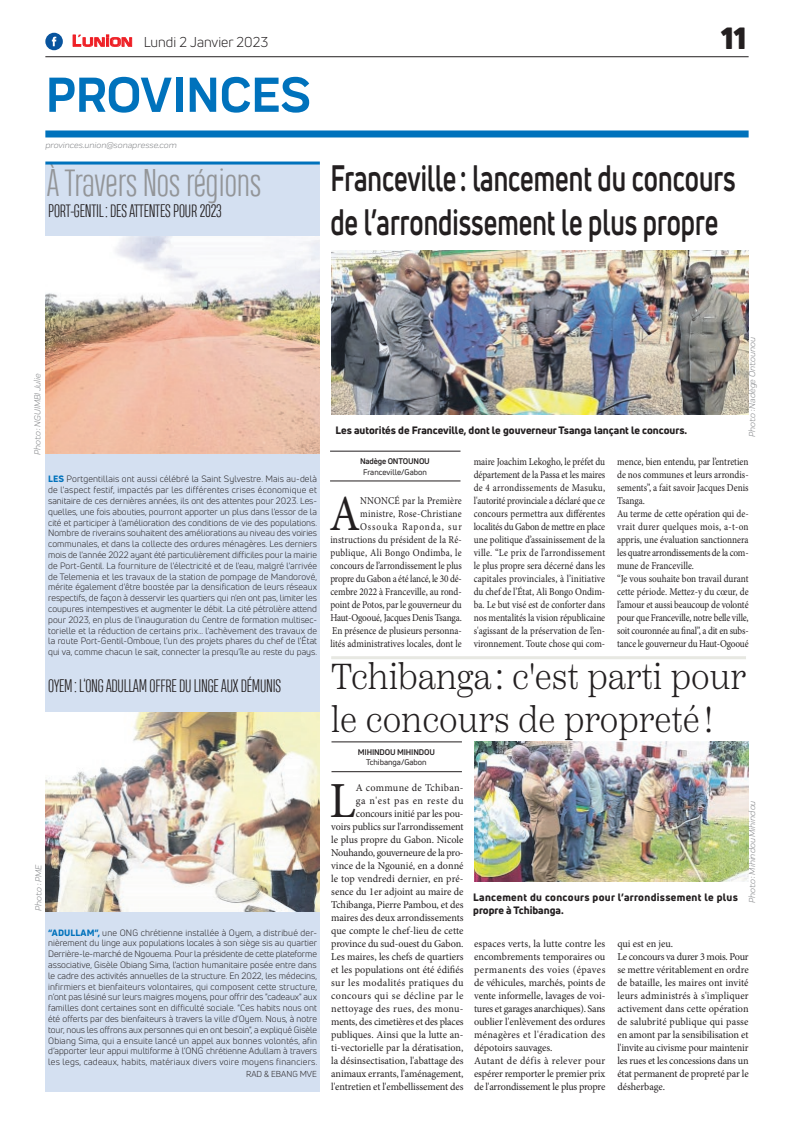
<style>
.page{position:relative;width:794px;height:1129px;background:#fff}
.page>*{position:absolute;margin:0;border:0;box-sizing:border-box;transform-origin:0 0}
.t1{font:700 51px "Praktika";color:#0072bc}
.t2{font:50.5px "Minion Pro";color:#231f20}
.t3{font:50.5px "Minion Pro";color:#231f20;scale:.88 1}
.t4{font:700 36px/43.2px "Uni Neue";color:#231f20;scale:.72 1}
.t5{font:300 36px/43.2px "Scotch Text";color:#231f20;scale:.92 1}
.t6{font:300 36px "Heading Compressed Pro";color:#939598}
.t7{font:900 30px "Uni Neue";color:#231f20}
.t8{font:300 17px "Heading Compressed Pro";letter-spacing:-.01em;color:#231f20}
.t9{font:14px "Uni Neue";color:#231f20}
.t10{font:10.5px/13px "Minion Pro";letter-spacing:-.005em;color:#231f20}
.t11{font:10.5px/13px "Minion Pro";letter-spacing:-.005em;color:#231f20;text-align:right;scale:.88 1}
.t12{font:800 10.5px "Uni Neue";color:#231f20}
.t13{font:800 10.5px/12.6px "Uni Neue";letter-spacing:.03em;color:#231f20}
.t14{font:9px/10.8px "Uni Neue";color:#231f20;text-align:justify}
.t15{font:italic 9px "Praktika";color:#818386}
.t16{font:8.5px "Uni Neue";color:#231f20}
.t17{font:8px "Uni Neue";color:#231f20}
.t18{font:700 8px "Uni Neue";letter-spacing:-.02em;color:#231f20}
.s1{font-family:"Eurostile";font-weight:600;font-size:15px;color:#ee1d23}
.s2{font-family:"Eurostile";font-weight:600;font-size:11.4px;color:#ee1d23}
.s3{font-weight:800;color:#0072bc}
</style>
<div class="page">
<div style="left:45px;top:130px;width:703px;height:7px;background:#0072bc"></div>
<hr style="left:45px;top:56px;width:703px;height:1px;background:#231f20">
<svg style="left:72px;top:34px;width:60px;height:13px"></svg>
<div style="left:45px;top:33px;width:18px;height:17px;background:#08549e;border-radius:50%"></div>
<svg style="left:52px;top:37px;width:4px;height:9px"></svg>
<div style="left:45px;top:164px;width:275px;height:927px;background:#d4e0f1"></div>
<img style="left:45px;top:237px;width:275px;height:217px">
<img style="left:45px;top:712px;width:275px;height:199px">
<hr style="left:45px;top:161px;width:275px;height:3px;background:#0072bc">
<hr style="left:331px;top:771px;width:131px;height:1px;background:#231f20">
<hr style="left:331px;top:741px;width:131px;height:1px;background:#231f20">
<img style="left:474px;top:741px;width:274px;height:140px">
<hr style="left:331px;top:656px;width:415px;height:3px;background:#e7e8e2">
<hr style="left:330px;top:480px;width:130px;height:1px;background:#231f20">
<hr style="left:330px;top:451px;width:130px;height:1px;background:#231f20">
<img style="left:331px;top:251px;width:417px;height:163px">
<h3 class="t9" style="left:72px;top:33px;width:198px"><span class="s1">L</span><span class="s2">UNION</span> Lundi 2 Janvier 2023</h3>
<h1 class="t1" style="left:46px;top:54px;width:266px">PROVINCES</h1>
<p class="t15" style="left:45px;top:139px;width:133px">provinces.union@sonapresse.com</p>
<h3 class="t6" style="left:47px;top:162px;width:216px">À Travers Nos régions</h3>
<h3 class="t8" style="left:48px;top:201px;width:175px">PORT-GENTIL: DES ATTENTES POUR 2023</h3>
<h3 class="t7" style="left:721px;top:17px;width:27px">11</h3>
<h3 class="t4" style="left:330px;top:156px;width:564px">Franceville: lancement du concours de l’arrondissement le plus propre</h3>
<p class="t15" style="left:31px;top:455px;width:83px;rotate:-90deg">Photo : NGUIMBI Julie</p>
<p class="t14" style="left:48px;top:473px;width:270px"><span class="s3">LES</span> Portgentillais ont aussi célébré la Saint Sylvestre. Mais au-delà de l'aspect festif, impactés par les différentes crises économique et sanitaire de ces dernières années, ils ont des attentes pour 2023. Les&shy;quelles, une fois abouties, pourront apporter un plus dans l'essor de la cité et participer à l'amélioration des conditions de vie des populations.<br>Nombre de riverains souhaitent des améliorations au niveau des voiries communales, et dans la collecte des ordures ménagères. Les derniers mois de l'année 2022 ayant été particulièrement difficiles pour la mairie de Port-Gentil. La fourniture de l'électricité et de l'eau, malgré l'arrivée de Telemenia et les travaux de la station de pompage de Mandorové, mérite également d'être boostée par la densification de leurs réseaux respectifs, de façon à desservir les quartiers qui n'en ont pas, limiter les coupures intempestives et augmenter le débit. La cité pétrolière attend pour 2023, en plus de l'inauguration du Centre de formation multisec&shy;torielle et la réduction de certains prix… l'achèvement des travaux de la route Port-Gentil-Omboue, l'un des projets phares du chef de l'État qui va, comme chacun le sait, connecter la presqu'île au reste du pays.</p>
<h3 class="t8" style="left:48px;top:676px;width:234px">OYEM: L’ONG ADULLAM OFFRE DU LINGE AUX DÉMUNIS</h3>
<p class="t15" style="left:32px;top:910px;width:47px;rotate:-90deg">Photo : PME</p>
<p class="t14" style="left:48px;top:926px;width:271px"><span class="s3">“ADULLAM”,</span> une ONG chrétienne installée à Oyem, a distribué der&shy;nièrement du linge aux populations locales à son siège sis au quartier Derrière-le-marché de Ngouema. Pour la présidente de cette plateforme associative, Gisèle Obiang Sima, l'action humanitaire posée entre dans le cadre des activités annuelles de la structure. En 2022, les médecins, infirmiers et bienfaiteurs volontaires, qui composent cette structure, n’ont pas lésiné sur leurs maigres moyens, pour offrir des "cadeaux" aux familles dont certaines sont en difficulté sociale. "Ces habits nous ont été offerts par des bienfaiteurs à travers la ville d'Oyem. Nous, à notre tour, nous les offrons aux personnes qui en ont besoin", a expliqué Gisèle Obiang Sima, qui a ensuite lancé un appel aux bonnes volontés, afin d’apporter leur appui multiforme à l’ONG chrétienne Adullam à travers les legs, cadeaux, habits, matériaux divers voire moyens financiers.</p>
<p class="t16" style="left:246px;top:1068px;width:72px">RAD &amp; EBANG MVE</p>
<p class="t12" style="left:335px;top:423px;width:353px">Les autorités de Franceville, dont le gouverneur Tsanga lançant le concours.</p>
<p class="t15" style="left:746px;top:437px;width:101px;rotate:-90deg">Photo : Nadège Ontounou</p>
<p class="t18" style="left:360px;top:456px;width:71px">Nadège ONTOUNOU</p>
<p class="t17" style="left:363px;top:466px;width:65px">Franceville/Gabon</p>
<p class="t11" style="left:330px;top:494px;width:151px">NNONCÉ par la Première ministre, Rose-Christiane<br>Ossouka Raponda, sur instructions du président de la Ré&shy;publique, Ali Bongo Ondimba, le concours de l’arrondissement le plus propre du Gabon a été lancé, le 30 dé&shy;cembre 2022 à Franceville, au rond&shy;point de Potos, par le gouverneur du<br>Haut-Ogooué, Jacques Denis Tsanga.<br>En présence de plusieurs personna&shy;lités administratives locales, dont le</p>
<h2 class="t3" style="left:329px;top:480px;width:36px">A</h2>
<p class="t11" style="left:474px;top:455px;width:151px;text-align:justify">maire Joachim Lekogho, le préfet du département de la Passa et les maires de 4 arrondissements de Masuku, l'autorité provinciale a déclaré que ce concours permettra aux différentes localités du Gabon de mettre en place une politique d’assainissement de la ville. “Le prix de l’arrondissement le plus propre sera décerné dans les capitales provinciales, à l’initiative du chef de l’État, Ali Bongo Ondim&shy;ba. Le but visé est de conforter dans nos mentalités la vision républicaine s'agissant de la préservation de l’en&shy;vironnement. Toute chose qui com-</p>
<p class="t11" style="left:617px;top:455px;width:151px;text-align:left">mence, bien entendu, par l’entretien de nos communes et leurs arrondis&shy;sements”, a fait savoir Jacques Denis Tsanga.<br>Au terme de cette opération qui de&shy;vrait durer quelques mois, a-t-on appris, une évaluation sanctionnera les quatre arrondissements de la com&shy;mune de Franceville.<br>“Je vous souhaite bon travail durant cette période. Mettez-y du cœur, de l’amour et aussi beaucoup de volonté pour que Franceville, notre belle ville, soit couronnée au final”, a dit en subs&shy;tance le gouverneur du Haut-Ogooué</p>
<h3 class="t5" style="left:331px;top:654px;width:452px">Tchibanga: c'est parti pour le concours de propreté!</h3>
<p class="t18" style="left:358px;top:746px;width:79px">MIHINDOU MIHINDOU</p>
<p class="t17" style="left:366px;top:757px;width:62px">Tchibanga/Gabon</p>
<p class="t10" style="left:331px;top:780px;width:134px;text-align:right">A commune de Tchiban-<br>ga n'est pas en reste du concours initié par les pou-<br>voirs publics sur l'arrondissement le plus propre du Gabon. Nicole<br>Nouhando, gouverneure de la pro&shy;vince de la Ngounié, en a donné le top vendredi dernier, en pré&shy;sence du 1er adjoint au maire de<br>Tchibanga, Pierre Pambou, et des maires des deux arrondissements que compte le chef-lieu de cette province du sud-ouest du Gabon.<br>Les maires, les chefs de quartiers et les populations ont été édifiés sur les modalités pratiques du concours qui se décline par le nettoyage des rues, des monu&shy;ments, des cimetières et des places publiques. Ainsi que la lutte an&shy;ti-vectorielle par la dératisation, la désinsectisation, l'abattage des animaux errants, l'aménagement, l'entretien et l'embellissement des</p>
<h2 class="t2" style="left:329px;top:766px;width:28px">L</h2>
<p class="t13" style="left:473px;top:891px;width:266px">Lancement du concours pour l’arrondissement le plus propre à Tchibanga.</p>
<p class="t15" style="left:746px;top:902px;width:104px;rotate:-90deg">Photo : Mihindou Mihindou</p>
<p class="t10" style="left:474px;top:936px;width:133px">espaces verts, la lutte contre les encombrements temporaires ou permanents des voies (épaves de véhicules, marchés, points de vente informelle, lavages de voi&shy;tures et garages anarchiques). Sans oublier l'enlèvement des ordures ménagères et l'éradication des dépotoirs sauvages.<br>Autant de défis à relever pour espérer remporter le premier prix de l'arrondissement le plus propre</p>
<p class="t10" style="left:617px;top:936px;width:133px">qui est en jeu.<br>Le concours va durer 3 mois. Pour se mettre véritablement en ordre de bataille, les maires ont invité leurs administrés à s'impliquer activement dans cette opération de salubrité publique qui passe en amont par la sensibilisation et l'invite au civisme pour maintenir les rues et les concessions dans un état permanent de propreté par le désherbage.</p>
</div>
